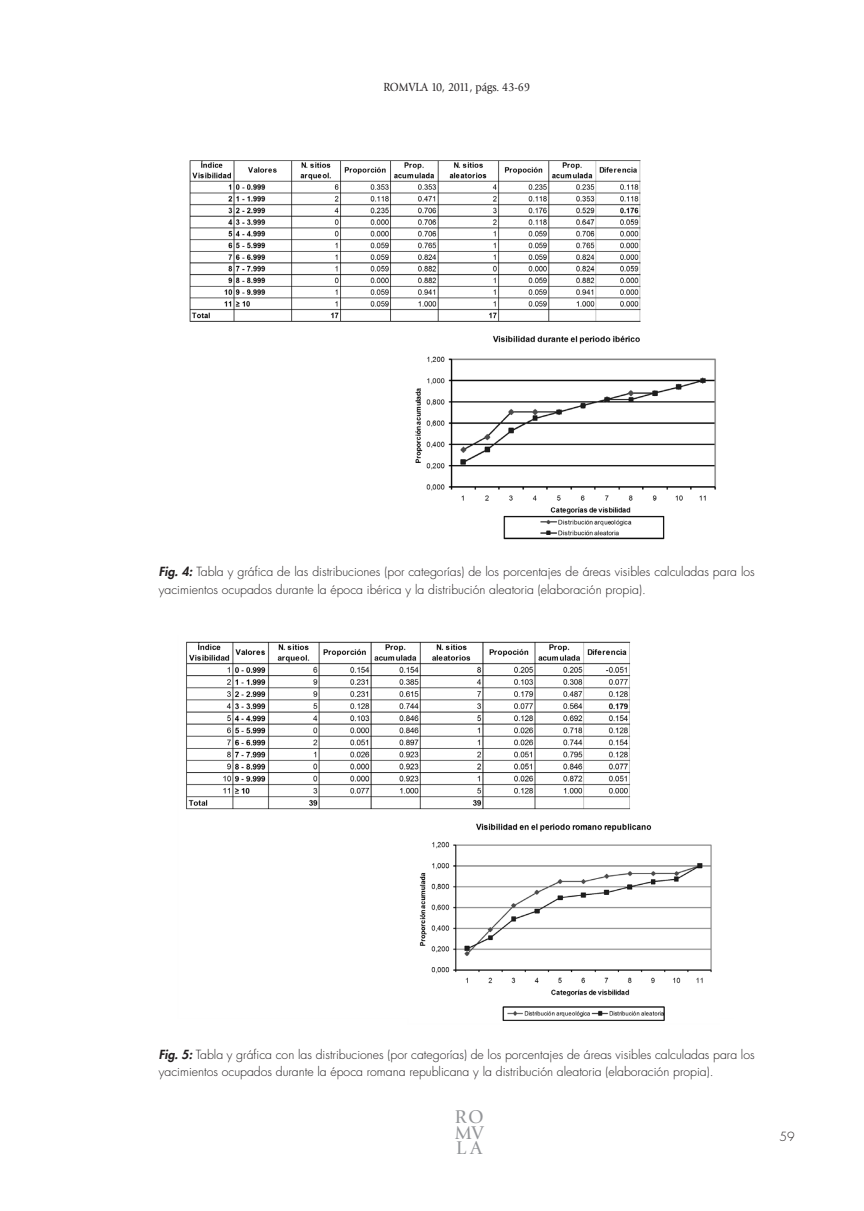
<style>
.page{position:relative;width:864px;height:1211px;background:#fff}
.page>*{position:absolute;margin:0;border:0;box-sizing:border-box;transform-origin:0 0}
.t1{font:19.25px/15.8px "Giovanni";color:#939598;text-align:justify}
.Pie_foto{font:300 12.25px/17.5px "Futura";color:#231f20}
.t2{font:12.25px "Giovanni";color:#231f20;scale:.9 1}
.s1{font-weight:800;font-style:italic}
</style>
<div class="page">
<img style="left:189px;top:160px;width:527px;height:380px">
<img style="left:186px;top:641px;width:526px;height:380px">
<p class="t2" style="left:383px;top:80px;width:164px">ROMVLA 10, 2011, págs. 43-69</p>
<p class="Pie_foto" style="left:159px;top:563px;width:597px"><span class="s1">Fig. 4:</span> Tabla y gráfica de las distribuciones (por categorías) de los porcentajes de áreas visibles calculadas para los yacimientos ocupados durante la época ibérica y la distribución aleatoria (elaboración propia).</p>
<p class="Pie_foto" style="left:159px;top:1045px;width:597px"><span class="s1">Fig. 5:</span> Tabla y gráfica con las distribuciones (por categorías) de los porcentajes de áreas visibles calculadas para los yacimientos ocupados durante la época romana republicana y la distribución aleatoria (elaboración propia).</p>
<h1 class="t1" style="left:454px;top:1108px;width:31px">RO MV LA</h1>
<p class="Pie_foto" style="left:779px;top:1127px;width:17px">59</p>
</div>
